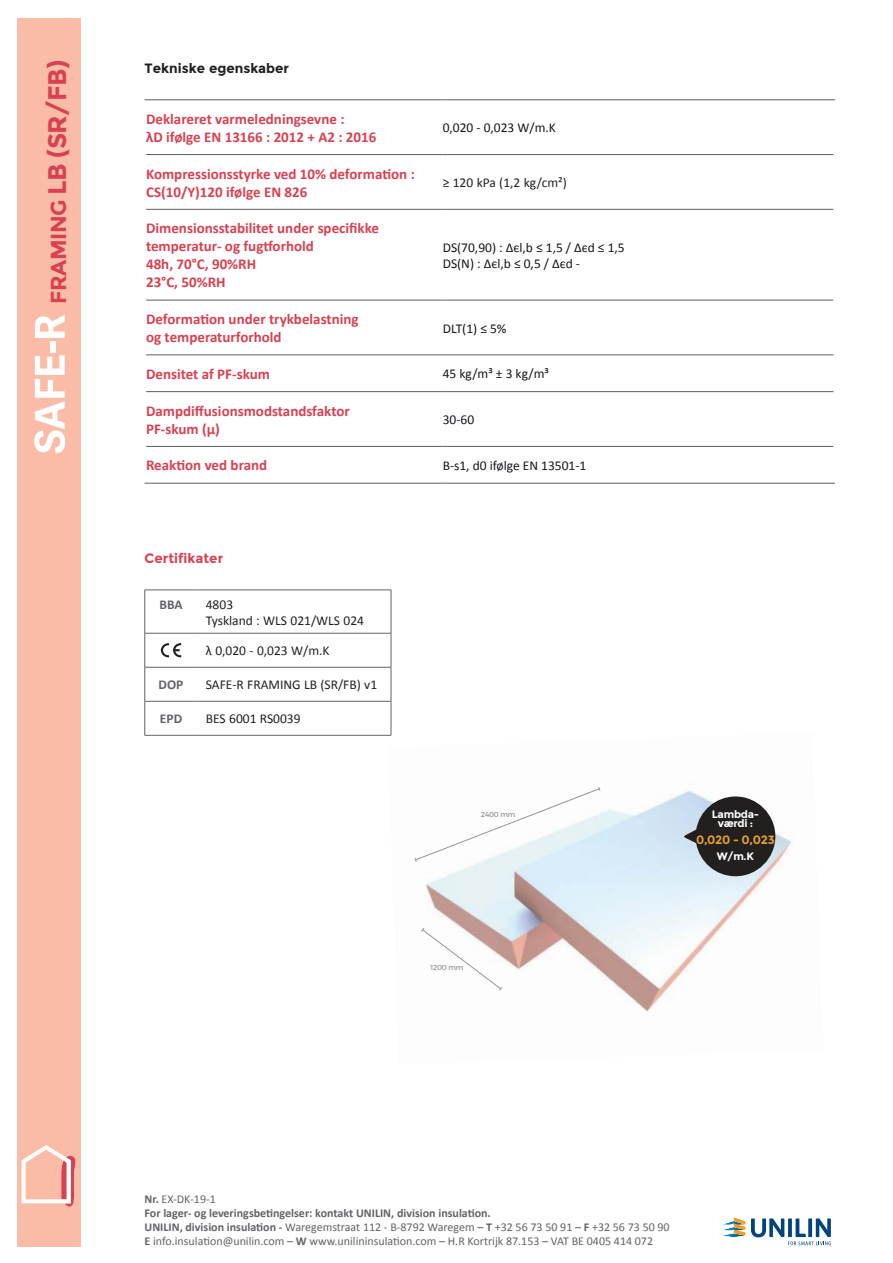
<style>
.page{position:relative;width:893px;height:1263px;background:#fff}
.page>*{position:absolute;margin:0;border:0;box-sizing:border-box;transform-origin:0 0}
.t1{font:700 25.5px "Montserrat";color:#d84151}
.t2{font:700 15px/18px "Calibri";color:#d84151}
.t3{font:13.5px/16.2px "Calibri";color:#17161c}
.t4{font:13.5px/16.2px "Calibri";color:#221f1f}
.t5{font:700 13.5px "Montserrat";color:#221f1f}
.t6{font:700 13.5px "Montserrat";color:#d84151}
.t7{font:700 13.5px "Calibri";color:#626366}
.t8{font:12px/14.4px "Calibri";color:#626366}
.t9{font:700 12px/14.4px "Calibri";color:#626366}
.t10{font:700 12px "Montserrat";letter-spacing:-.025em;color:#e39f2f}
.t11{font:700 10.65px/9.3px "Montserrat";letter-spacing:-.025em;color:#fff;text-align:center}
.t12{font:7.2px "Montserrat";letter-spacing:-.025em;color:#939597}
.s1{font-size:21.75px}
.s2{font-weight:400}
.s3{font-weight:700}
</style>
<div class="page">
<svg style="left:751px;top:1218px;width:80px;height:27px"></svg>
<img style="left:723px;top:1235px;width:22px;height:2px">
<svg style="left:723px;top:1217px;width:22px;height:18px"></svg>
<img style="left:425px;top:807px;width:228px;height:195px">
<img style="left:653px;top:782px;width:139px;height:220px">
<img style="left:627px;top:1002px;width:30px;height:10px">
<svg style="left:414px;top:786px;width:187px;height:77px"></svg>
<svg style="left:421px;top:927px;width:82px;height:65px"></svg>
<hr style="left:145px;top:100px;width:298px;height:1px;background:#5a5f62">
<hr style="left:443px;top:100px;width:392px;height:1px;background:#5a5f62">
<hr style="left:146px;top:154px;width:297px;height:1px;background:#5a5f62">
<hr style="left:443px;top:154px;width:390px;height:1px;background:#5a5f62">
<hr style="left:146px;top:209px;width:297px;height:1px;background:#5a5f62">
<hr style="left:443px;top:209px;width:390px;height:1px;background:#5a5f62">
<hr style="left:146px;top:300px;width:297px;height:1px;background:#5a5f62">
<hr style="left:443px;top:300px;width:390px;height:1px;background:#5a5f62">
<hr style="left:146px;top:355px;width:297px;height:1px;background:#5a5f62">
<hr style="left:443px;top:355px;width:390px;height:1px;background:#5a5f62">
<hr style="left:146px;top:391px;width:297px;height:1px;background:#5a5f62">
<hr style="left:443px;top:391px;width:390px;height:1px;background:#5a5f62">
<hr style="left:146px;top:446px;width:297px;height:1px;background:#5a5f62">
<hr style="left:443px;top:446px;width:390px;height:1px;background:#5a5f62">
<hr style="left:145px;top:483px;width:298px;height:1px;background:#5a5f62">
<hr style="left:443px;top:483px;width:392px;height:1px;background:#5a5f62">
<hr style="left:145px;top:590px;width:52px;height:1px;background:#626366">
<hr style="left:197px;top:590px;width:194px;height:1px;background:#626366">
<hr style="left:145px;top:633px;width:52px;height:1px;background:#626366">
<hr style="left:197px;top:633px;width:194px;height:1px;background:#626366">
<hr style="left:145px;top:667px;width:52px;height:1px;background:#626366">
<hr style="left:197px;top:667px;width:194px;height:1px;background:#626366">
<hr style="left:145px;top:701px;width:52px;height:1px;background:#626366">
<hr style="left:197px;top:701px;width:194px;height:1px;background:#626366">
<hr style="left:145px;top:735px;width:52px;height:1px;background:#626366">
<hr style="left:197px;top:735px;width:194px;height:1px;background:#626366">
<hr style="left:144px;top:590px;width:1px;height:43px;background:#626366">
<hr style="left:391px;top:590px;width:1px;height:43px;background:#626366">
<hr style="left:144px;top:633px;width:1px;height:34px;background:#626366">
<hr style="left:391px;top:633px;width:1px;height:34px;background:#626366">
<hr style="left:144px;top:667px;width:1px;height:34px;background:#626366">
<hr style="left:391px;top:667px;width:1px;height:34px;background:#626366">
<hr style="left:144px;top:701px;width:1px;height:34px;background:#626366">
<hr style="left:391px;top:701px;width:1px;height:34px;background:#626366">
<svg style="left:161px;top:643px;width:20px;height:14px"></svg>
<svg style="left:683px;top:796px;width:92px;height:80px"></svg>
<div style="left:17px;top:18px;width:64px;height:1228px;background:#fabba7"></div>
<svg style="left:22px;top:1145px;width:54px;height:61px"></svg>
<svg style="left:34px;top:355px;width:31px;height:98px"></svg>
<div style="left:50px;top:342px;width:5px;height:11px;background:#fff"></div>
<svg style="left:35px;top:315px;width:30px;height:23px"></svg>
<h1 class="t1" style="left:46px;top:304px;width:245px;rotate:-90deg"><span class="s1">FRAMING</span> LB (SR/FB)</h1>
<p class="t5" style="left:145px;top:62px;width:146px">Tekniske egenskaber</p>
<p class="t2" style="left:146px;top:111px;width:232px">Deklareret varmeledningsevne :<br>λD ifølge EN 13166 : 2012 + A2 : 2016</p>
<p class="t3" style="left:443px;top:120px;width:115px">0,020 - 0,023 W/m.K</p>
<p class="t2" style="left:146px;top:165px;width:270px">Kompressionsstyrke ved 10% deformation :<br>CS(10/Y)120 ifølge EN 826</p>
<p class="t4" style="left:443px;top:174px;width:126px">≥ 120 kPa (1,2 kg/cm²)</p>
<p class="t2" style="left:146px;top:219px;width:234px">Dimensionsstabilitet under specifikke temperatur- og fugtforhold<br>48h, 70°C, 90%RH<br>23°C, 50%RH</p>
<p class="t3" style="left:443px;top:239px;width:184px">DS(70,90) : ∆єl,b ≤ 1,5 / ∆єd ≤ 1,5<br>DS(N) : ∆єl,b ≤ 0,5 / ∆єd -</p>
<p class="t2" style="left:146px;top:310px;width:214px">Deformation under trykbelastning og temperaturforhold</p>
<p class="t3" style="left:443px;top:320px;width:65px">DLT(1) ≤ 5%</p>
<p class="t2" style="left:146px;top:366px;width:125px">Densitet af PF-skum</p>
<p class="t3" style="left:443px;top:366px;width:108px">45 kg/m³ ± 3 kg/m³</p>
<p class="t2" style="left:146px;top:402px;width:205px">Dampdiffusionsmodstandsfaktor<br>PF-skum (μ)</p>
<p class="t3" style="left:443px;top:412px;width:33px">30-60</p>
<p class="t2" style="left:146px;top:456px;width:123px">Reaktion ved brand</p>
<p class="t3" style="left:443px;top:457px;width:145px">B-s1, d0 ifølge EN 13501-1</p>
<p class="t6" style="left:145px;top:552px;width:80px">Certifikater</p>
<p class="t7" style="left:159px;top:599px;width:25px">BBA</p>
<p class="t4" style="left:206px;top:596px;width:160px">4803<br>Tyskland : WLS 021/WLS 024</p>
<p class="t4" style="left:206px;top:643px;width:125px">λ 0,020 - 0,023 W/m.K</p>
<p class="t7" style="left:159px;top:679px;width:26px">DOP</p>
<p class="t4" style="left:206px;top:677px;width:173px">SAFE-R FRAMING LB (SR/FB) v1</p>
<p class="t7" style="left:160px;top:713px;width:24px">EPD</p>
<p class="t4" style="left:206px;top:711px;width:96px">BES 6001 RS0039</p>
<p class="t12" style="left:481px;top:811px;width:36px">2400 mm</p>
<p class="t12" style="left:430px;top:964px;width:34px">1200 mm</p>
<p class="t11" style="left:712px;top:810px;width:49px">Lambda&shy;værdi :</p>
<p class="t10" style="left:696px;top:834px;width:80px">0,020 - 0,023</p>
<p class="t11" style="left:717px;top:852px;width:39px">W/m.K</p>
<p class="t9" style="left:145px;top:1192px;width:348px">Nr. <span class="s2">EX-DK-19-1<br></span>For lager- og leveringsbetingelser: kontakt UNILIN, division insulation.</p>
<p class="t8" style="left:145px;top:1219px;width:527px"><span class="s3">UNILIN, division insulation -</span> Waregemstraat 112 - B-8792 Waregem – <span class="s3">T</span> +32 56 73 50 91 – <span class="s3">F</span> +32 56 73 50 90<br><span class="s3">E</span> info.insulation@unilin.com – <span class="s3">W</span> www.unilininsulation.com – H.R Kortrijk 87.153 – VAT BE 0405 414 072</p>
</div>
